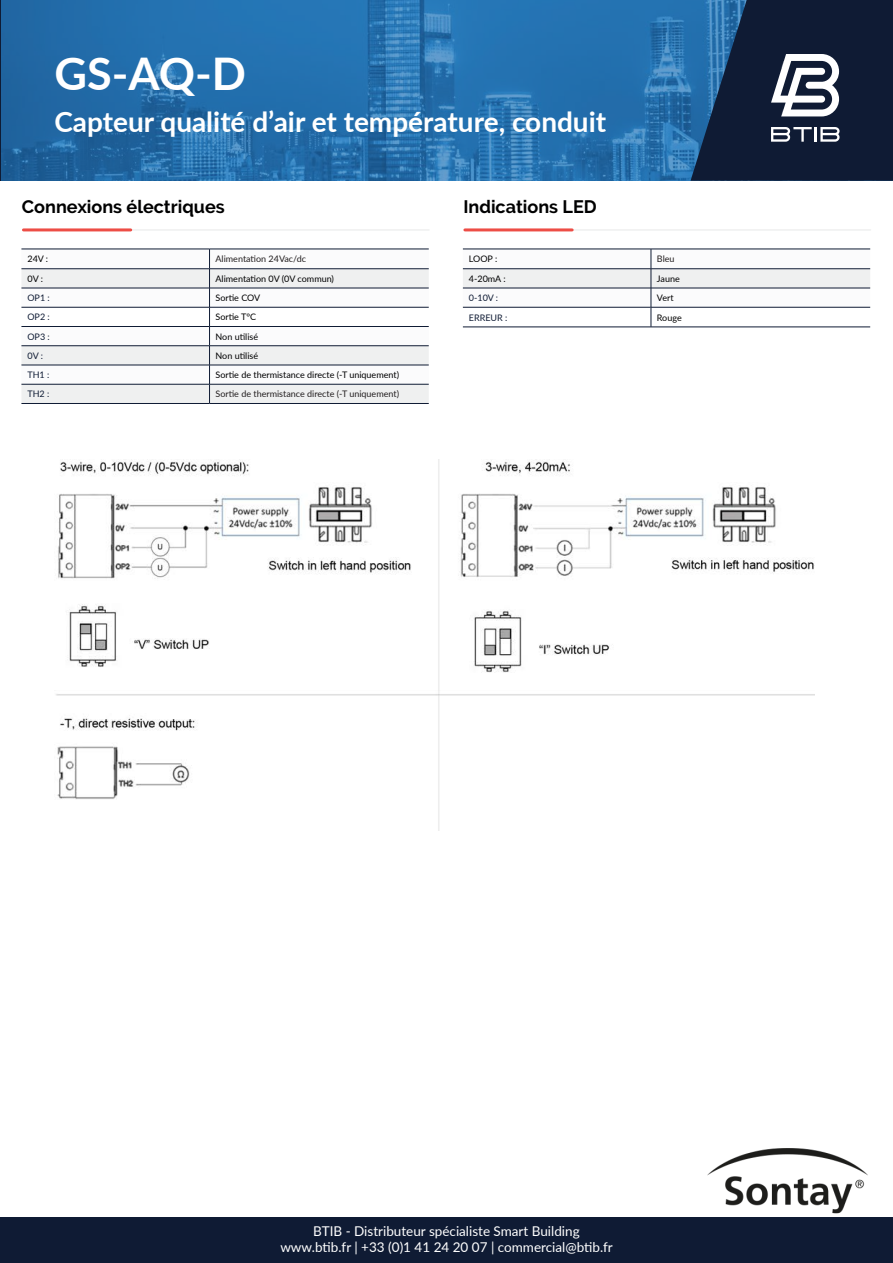
<style>
.page{position:relative;width:893px;height:1263px;background:#fff}
.page>*{position:absolute;margin:0;border:0;box-sizing:border-box;transform-origin:0 0}
.t1{font:700 45px "Lato";color:#fff}
.t2{font:700 28.05px "Lato";color:#fff}
.t3{font:700 18px "Raleway";color:#000001}
.t4{font:13.5px "Lato";color:#fff}
.t5{font:9px "Lato";color:#000001}
.t6{font:9px "Lato";color:#231f20}
.t7{font:9px "Lato";color:#0f1b34}
</style>
<div class="page">
<svg style="left:1px;top:0;width:689px;height:181px;background:#2670ad"></svg>
<svg style="left:690px;top:0;width:203px;height:181px;background:#243854"></svg>
<hr style="left:0;top:0;width:1px;height:181px;background:#0f1b34">
<div style="left:1px;top:1217px;width:892px;height:46px;background:#0f1b34"></div>
<img style="left:0;top:1217px;width:1px;height:46px">
<img style="left:707px;top:1148px;width:161px;height:66px">
<hr style="left:25px;top:229px;width:404px;height:2px;background:#eff0f0">
<hr style="left:23px;top:228px;width:108px;height:3px;background:#ed4d46">
<svg style="left:21px;top:269px;width:408px;height:134px"></svg>
<hr style="left:21px;top:249px;width:189px;height:1px;background:#0f1b34">
<hr style="left:210px;top:249px;width:219px;height:1px;background:#0f1b34">
<hr style="left:21px;top:268px;width:189px;height:1px;background:#0f1b34">
<hr style="left:210px;top:268px;width:219px;height:1px;background:#0f1b34">
<hr style="left:21px;top:288px;width:189px;height:1px;background:#0f1b34">
<hr style="left:21px;top:307px;width:188px;height:1px;background:#0f1b34">
<hr style="left:21px;top:326px;width:189px;height:1px;background:#0f1b34">
<hr style="left:210px;top:326px;width:219px;height:1px;background:#0f1b34">
<hr style="left:21px;top:345px;width:189px;height:1px;background:#0f1b34">
<hr style="left:210px;top:345px;width:219px;height:1px;background:#0f1b34">
<hr style="left:21px;top:365px;width:189px;height:1px;background:#0f1b34">
<hr style="left:210px;top:365px;width:219px;height:1px;background:#0f1b34">
<hr style="left:21px;top:384px;width:189px;height:1px;background:#0f1b34">
<hr style="left:210px;top:384px;width:219px;height:1px;background:#0f1b34">
<hr style="left:21px;top:403px;width:189px;height:1px;background:#0f1b34">
<hr style="left:210px;top:403px;width:219px;height:1px;background:#0f1b34">
<hr style="left:209px;top:288px;width:220px;height:1px;background:#0f1b34">
<hr style="left:209px;top:307px;width:220px;height:1px;background:#0f1b34">
<svg style="left:209px;top:249px;width:1px;height:154px"></svg>
<hr style="left:466px;top:229px;width:404px;height:2px;background:#eff0f0">
<hr style="left:465px;top:228px;width:107px;height:3px;background:#ed4d46">
<hr style="left:463px;top:327px;width:188px;height:1px;background:#0f1b34">
<hr style="left:651px;top:327px;width:219px;height:1px;background:#0f1b34">
<svg style="left:463px;top:249px;width:407px;height:78px"></svg>
<img style="left:56px;top:460px;width:758px;height:370px">
<p class="t1" style="left:54px;top:41px;width:193px">GS-AQ-D</p>
<p class="t2" style="left:54px;top:101px;width:553px">Capteur qualité d’air et température, conduit</p>
<p class="t3" style="left:22px;top:196px;width:204px">Connexions électriques</p>
<p class="t5" style="left:27px;top:253px;width:22px">24V :</p>
<p class="t6" style="left:216px;top:253px;width:92px">Alimentation 24Vac/dc</p>
<p class="t5" style="left:27px;top:272px;width:17px">0V :</p>
<p class="t5" style="left:216px;top:272px;width:120px">Alimentation 0V (0V commun)</p>
<p class="t7" style="left:27px;top:292px;width:24px">OP1 :</p>
<p class="t5" style="left:216px;top:292px;width:46px">Sortie COV</p>
<p class="t7" style="left:27px;top:311px;width:24px">OP2 :</p>
<p class="t5" style="left:216px;top:311px;width:42px">Sortie T°C</p>
<p class="t7" style="left:27px;top:330px;width:24px">OP3 :</p>
<p class="t5" style="left:216px;top:330px;width:44px">Non utilisé</p>
<p class="t7" style="left:27px;top:349px;width:17px">0V :</p>
<p class="t5" style="left:216px;top:349px;width:44px">Non utilisé</p>
<p class="t7" style="left:27px;top:368px;width:23px">TH1 :</p>
<p class="t5" style="left:216px;top:368px;width:185px">Sortie de thermistance directe (-T uniquement)</p>
<p class="t7" style="left:27px;top:388px;width:23px">TH2 :</p>
<p class="t6" style="left:216px;top:388px;width:185px">Sortie de thermistance directe (-T uniquement)</p>
<p class="t3" style="left:463px;top:196px;width:135px">Indications LED</p>
<p class="t5" style="left:469px;top:253px;width:30px">LOOP :</p>
<p class="t6" style="left:657px;top:253px;width:19px">Bleu</p>
<p class="t5" style="left:469px;top:272px;width:38px">4-20mA :</p>
<p class="t5" style="left:657px;top:272px;width:24px">Jaune</p>
<p class="t7" style="left:469px;top:292px;width:31px">0-10V :</p>
<p class="t5" style="left:657px;top:292px;width:18px">Vert</p>
<p class="t7" style="left:469px;top:311px;width:40px">ERREUR :</p>
<p class="t5" style="left:657px;top:311px;width:26px">Rouge</p>
<p class="t4" style="left:313px;top:1221px;width:268px">BTIB - Distributeur spécialiste Smart Building</p>
<p class="t4" style="left:280px;top:1238px;width:334px">www.btib.fr | +33 (0)1 41 24 20 07 | commercial@btib.fr</p>
</div>
